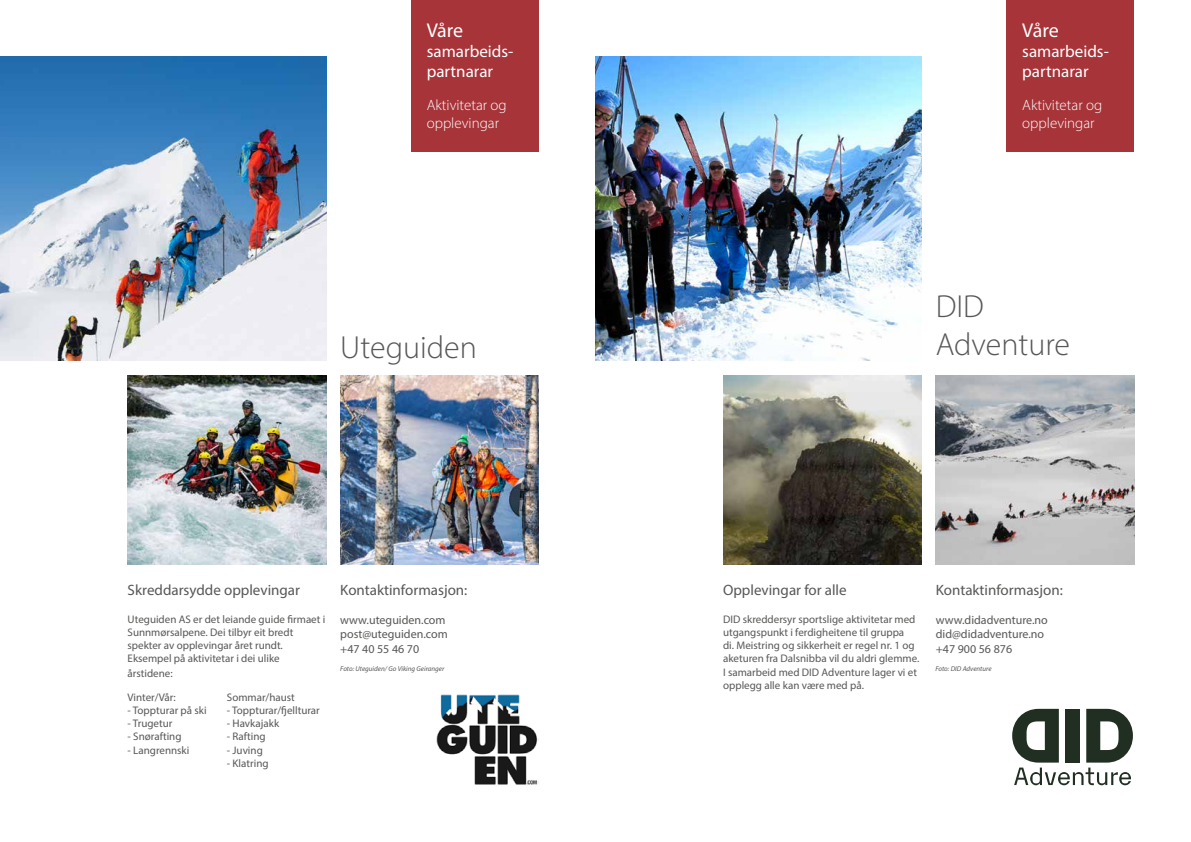
<style>
.page{position:relative;width:1191px;height:842px;background:#fff}
.page>*{position:absolute;margin:0;border:0;box-sizing:border-box;transform-origin:0 0}
.t1{font:300 32px/38.4px "Myriad Pro";color:#575756}
.t2{font:20px "Myriad Pro";letter-spacing:-.01em;color:#fff}
.t3{font:17px/20.4px "Myriad Pro";color:#fff}
.t4{font:15px "Myriad Pro";color:#575756}
.t5{font:300 15px/18px "Myriad Pro";color:#fff}
.t6{font:12px/14.4px "Myriad Pro";color:#575756}
.t7{font:11px/13.2px "Myriad Pro";color:#575756}
.t8{font:italic 7px "Myriad Pro";color:#575756}
</style>
<div class="page">
<img style="left:0;top:57px;width:326px;height:303px">
<img style="left:128px;top:376px;width:198px;height:188px">
<img style="left:340px;top:376px;width:199px;height:188px">
<div style="left:411px;top:0;width:128px;height:152px;background:#a73439"></div>
<img style="left:437px;top:694px;width:102px;height:91px">
<img style="left:595px;top:57px;width:326px;height:303px">
<img style="left:723px;top:376px;width:198px;height:188px">
<img style="left:935px;top:376px;width:199px;height:188px">
<div style="left:1006px;top:0;width:128px;height:152px;background:#a73439"></div>
<svg style="left:1012px;top:709px;width:121px;height:76px"></svg>
<h2 class="t2" style="left:427px;top:17px;width:38px">Våre</h2>
<h3 class="t3" style="left:427px;top:41px;width:88px">samarbeids&shy;partnarar</h3>
<h3 class="t5" style="left:427px;top:96px;width:81px">Aktivitetar og opplevingar</h3>
<h1 class="t1" style="left:340px;top:328px;width:138px">Uteguiden</h1>
<h3 class="t4" style="left:128px;top:581px;width:174px">Skreddarsydde opplevingar</h3>
<p class="t7" style="left:128px;top:612px;width:199px">Uteguiden AS er det leiande guide firmaet i Sunnmørsalpene. Dei tilbyr eit bredt spekter av opplevingar året rundt.<br>Eksempel på aktivitetar i dei ulike</p>
<p class="t7" style="left:128px;top:666px;width:47px">årstidene:</p>
<p class="t7" style="left:128px;top:690px;width:50px">Vinter/Vår:</p>
<p class="t7" style="left:128px;top:703px;width:81px">- Toppturar på ski</p>
<p class="t7" style="left:128px;top:717px;width:46px">- Trugetur</p>
<p class="t7" style="left:128px;top:730px;width:55px">- Snørafting</p>
<p class="t7" style="left:128px;top:743px;width:63px">- Langrennski</p>
<p class="t7" style="left:227px;top:690px;width:70px">Sommar/haust</p>
<p class="t7" style="left:227px;top:703px;width:95px">- Toppturar/fjellturar</p>
<p class="t7" style="left:227px;top:717px;width:54px">- Havkajakk</p>
<p class="t7" style="left:227px;top:730px;width:40px">- Rafting</p>
<p class="t7" style="left:227px;top:743px;width:37px">- Juving</p>
<p class="t7" style="left:227px;top:756px;width:43px">- Klatring</p>
<h3 class="t4" style="left:340px;top:581px;width:129px">Kontaktinformasjon:</h3>
<p class="t6" style="left:340px;top:613px;width:109px">www.uteguiden.com post@uteguiden.com +47 40 55 46 70</p>
<p class="t8" style="left:340px;top:665px;width:105px">Foto: Uteguiden/ Go Viking Geiranger</p>
<h2 class="t2" style="left:1022px;top:17px;width:38px">Våre</h2>
<h3 class="t3" style="left:1022px;top:41px;width:88px">samarbeids&shy;partnarar</h3>
<h3 class="t5" style="left:1022px;top:96px;width:81px">Aktivitetar og opplevingar</h3>
<h1 class="t1" style="left:935px;top:287px;width:136px">DID<br>Adventure</h1>
<h3 class="t4" style="left:723px;top:581px;width:125px">Opplevingar for alle</h3>
<p class="t7" style="left:723px;top:612px;width:198px">DID skreddersyr sportslige aktivitetar med utgangspunkt i ferdigheitene til gruppa<br>di. Meistring og sikkerheit er regel nr. 1 og aketuren fra Dalsnibba vil du aldri glemme.<br>I samarbeid med DID Adventure lager vi et opplegg alle kan være med på.</p>
<h3 class="t4" style="left:935px;top:581px;width:129px">Kontaktinformasjon:</h3>
<p class="t6" style="left:935px;top:613px;width:113px">www.didadventure.no did@didadventure.no +47 900 56 876</p>
<p class="t8" style="left:935px;top:665px;width:58px">Foto: DID Adventure</p>
</div>
